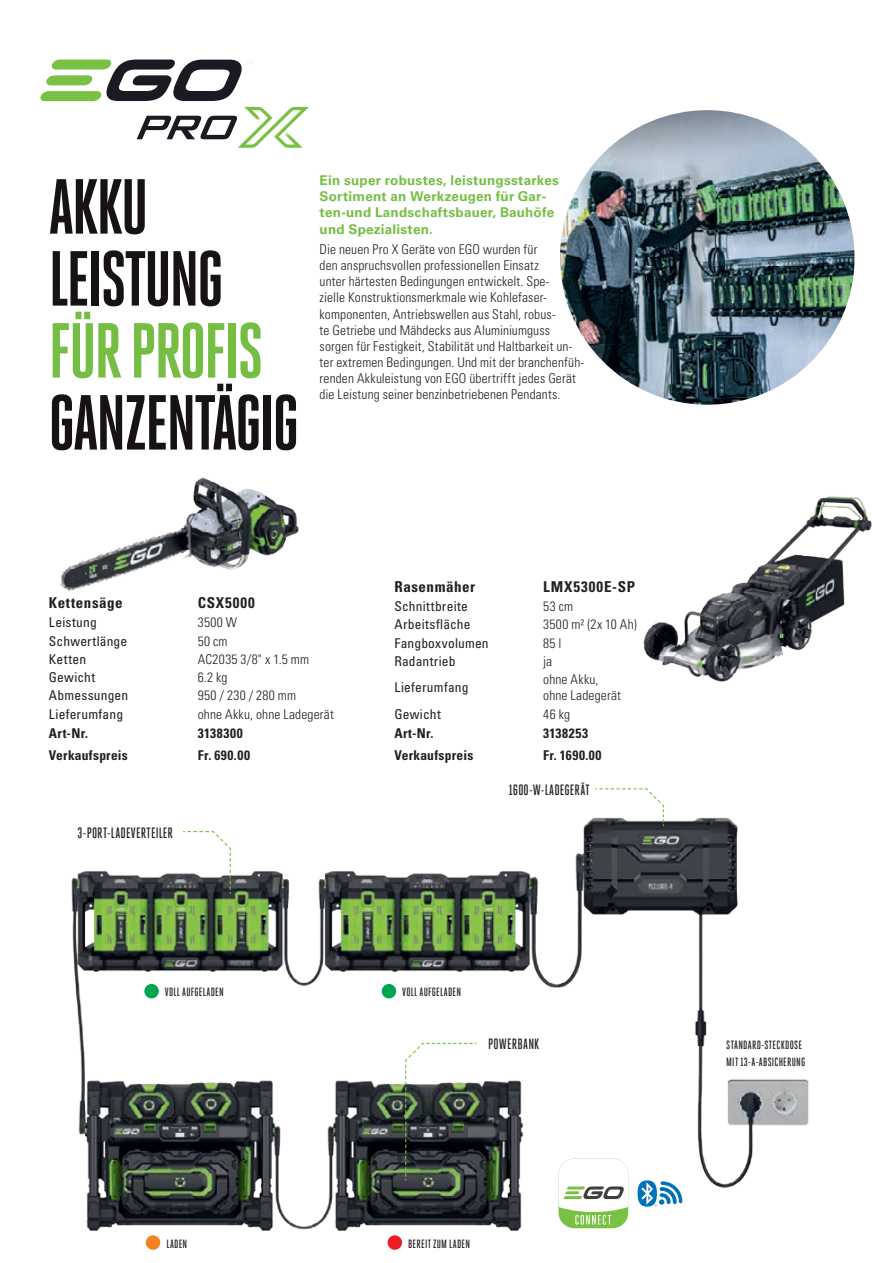
<style>
.page{position:relative;width:893px;height:1263px;background:#fff}
.page>*{position:absolute;margin:0;border:0;box-sizing:border-box;transform-origin:0 0}
.t1{font:700 77.85px/72px "Heroic Condensed";letter-spacing:-.035em;color:#171313}
.t2{font:700 77.85px "Heroic Condensed";letter-spacing:-.035em;color:#75be43}
.t3{font:500 15px "Heroic Condensed";letter-spacing:.015em;color:#231f20}
.t4{font:700 condensed 15px "Univers LT Std";letter-spacing:.04em;color:#231f20}
.t5{font:700 condensed 15px "Univers LT Std";letter-spacing:.06em;color:#231f20}
.t6{font:700 condensed 15px "Univers LT Std";letter-spacing:.065em;color:#231f20}
.t7{font:300 condensed 13.5px/16.2px "Univers LT Std";letter-spacing:.01em;color:#231f20}
.t8{font:condensed 13.5px "Univers LT Pro";letter-spacing:.015em;color:#231f20}
.t9{font:700 13.5px/16.2px "Univers LT Std";letter-spacing:.015em;color:#75be43}
.t10{font:700 condensed 13.5px "Univers LT Std";letter-spacing:.025em;color:#231f20}
.t11{font:700 condensed 13.5px "Univers LT Std";letter-spacing:.045em;color:#231f20}
.t12{font:300 condensed 13.5px "Univers LT Std";letter-spacing:.03em;color:#231f20}
.t13{font:500 12px/17.2px "Heroic Condensed";letter-spacing:.02em;color:#231f20}
</style>
<div class="page">
<svg style="left:40px;top:60px;width:213px;height:41px"></svg>
<svg style="left:137px;top:107px;width:164px;height:41px"></svg>
<img style="left:560px;top:110px;width:294px;height:295px;border-radius:147px">
<img style="left:71px;top:818px;width:738px;height:420px">
<div style="left:144px;top:984px;width:15px;height:14px;background:#00a54f;border-radius:50%"></div>
<div style="left:146px;top:1235px;width:14px;height:15px;background:#f58220;border-radius:50%"></div>
<div style="left:382px;top:984px;width:14px;height:14px;background:#00a54f;border-radius:50%"></div>
<div style="left:388px;top:1235px;width:14px;height:15px;background:#ee1d23;border-radius:50%"></div>
<svg style="left:405px;top:1042px;width:72px;height:140px"></svg>
<svg style="left:182px;top:830px;width:49px;height:65px"></svg>
<svg style="left:594px;top:788px;width:71px;height:39px"></svg>
<div style="left:638px;top:1180px;width:19px;height:26px;background:#0072bc;border-radius:50%"></div>
<svg style="left:641px;top:1181px;width:41px;height:25px"></svg>
<div style="left:559px;top:1158px;width:69px;height:70px;background:#79c144;border-radius:16px"></div>
<svg style="left:559px;top:1158px;width:69px;height:66px"></svg>
<img style="left:60px;top:477px;width:239px;height:114px">
<img style="left:643px;top:496px;width:229px;height:186px">
<h1 class="t1" style="left:48px;top:171px;width:177px">AKKU<br>LEISTUNG</h1>
<h1 class="t2" style="left:48px;top:308px;width:217px">FÜR PROFIS</h1>
<h1 class="t1" style="left:48px;top:387px;width:253px">GANZENTÄGIG</h1>
<p class="t9" style="left:320px;top:172px;width:241px">Ein super robustes, leistungsstarkes<br>Sortiment an Werkzeugen für Gar&shy;ten-und Landschaftsbauer, Bauhöfe und Spezialisten.</p>
<p class="t7" style="left:320px;top:241px;width:266px">Die neuen Pro X Geräte von EGO wurden für<br>den anspruchsvollen professionellen Einsatz<br>unter härtesten Bedingungen entwickelt. Spe-<br>zielle Konstruktionsmerkmale wie Kohlefaser&shy;komponenten, Antriebswellen aus Stahl, robus-<br>te Getriebe und Mähdecks aus Aluminiumguss sorgen für Festigkeit, Stabilität und Haltbarkeit un&shy;ter extremen Bedingungen. Und mit der branchenfüh&shy;renden Akkuleistung von EGO übertrifft jedes Gerät die Leistung seiner benzinbetriebenen Pendants.</p>
<p class="t4" style="left:49px;top:594px;width:75px">Kettensäge</p>
<p class="t6" style="left:198px;top:594px;width:59px">CSX5000</p>
<p class="t8" style="left:49px;top:614px;width:49px">Leistung</p>
<p class="t7" style="left:198px;top:614px;width:41px">3500 W</p>
<p class="t8" style="left:49px;top:632px;width:80px">Schwertlänge</p>
<p class="t7" style="left:198px;top:633px;width:31px">50 cm</p>
<p class="t8" style="left:49px;top:650px;width:39px">Ketten</p>
<p class="t7" style="left:198px;top:651px;width:113px">AC2035 3/8" x 1.5 mm</p>
<p class="t8" style="left:49px;top:669px;width:48px">Gewicht</p>
<p class="t7" style="left:198px;top:669px;width:31px">6.2 kg</p>
<p class="t8" style="left:49px;top:687px;width:81px">Abmessungen</p>
<p class="t7" style="left:198px;top:687px;width:100px">950 / 230 / 280 mm</p>
<p class="t8" style="left:49px;top:705px;width:76px">Lieferumfang</p>
<p class="t7" style="left:198px;top:706px;width:138px">ohne Akku, ohne Ladegerät</p>
<p class="t10" style="left:49px;top:725px;width:41px">Art-Nr.</p>
<p class="t11" style="left:198px;top:725px;width:47px">3138300</p>
<p class="t10" style="left:49px;top:747px;width:80px">Verkaufspreis</p>
<p class="t10" style="left:198px;top:747px;width:54px">Fr. 690.00</p>
<p class="t3" style="left:78px;top:824px;width:97px">3-PORT-LADEVERTEILER</p>
<p class="t13" style="left:165px;top:983px;width:60px">VOLL AUFGELADEN</p>
<p class="t4" style="left:394px;top:577px;width:82px">Rasenmäher</p>
<p class="t5" style="left:543px;top:577px;width:93px">LMX5300E-SP</p>
<p class="t8" style="left:394px;top:598px;width:75px">Schnittbreite</p>
<p class="t7" style="left:543px;top:598px;width:31px">53 cm</p>
<p class="t8" style="left:394px;top:616px;width:78px">Arbeitsfläche</p>
<p class="t12" style="left:543px;top:617px;width:95px">3500 m² (2x 10 Ah)</p>
<p class="t8" style="left:394px;top:634px;width:96px">Fangboxvolumen</p>
<p class="t7" style="left:543px;top:635px;width:20px">85 l</p>
<p class="t8" style="left:394px;top:653px;width:63px">Radantrieb</p>
<p class="t7" style="left:543px;top:653px;width:11px">ja</p>
<p class="t8" style="left:394px;top:679px;width:76px">Lieferumfang</p>
<p class="t7" style="left:543px;top:671px;width:79px">ohne Akku, ohne Ladegerät</p>
<p class="t8" style="left:394px;top:705px;width:48px">Gewicht</p>
<p class="t7" style="left:543px;top:706px;width:28px">46 kg</p>
<p class="t10" style="left:394px;top:725px;width:41px">Art-Nr.</p>
<p class="t11" style="left:543px;top:725px;width:47px">3138253</p>
<p class="t10" style="left:394px;top:747px;width:80px">Verkaufspreis</p>
<p class="t10" style="left:543px;top:747px;width:60px">Fr. 1690.00</p>
<p class="t3" style="left:509px;top:781px;width:82px">1600-W-LADEGERÄT</p>
<p class="t13" style="left:402px;top:983px;width:60px">VOLL AUFGELADEN</p>
<p class="t3" style="left:488px;top:1035px;width:53px">POWERBANK</p>
<p class="t13" style="left:166px;top:1235px;width:23px">LADEN</p>
<p class="t13" style="left:408px;top:1235px;width:63px">BEREIT ZUM LADEN</p>
<p class="t13" style="left:726px;top:1036px;width:80px">STANDARD-STECKDOSE<br>MIT 13-A-ABSICHERUNG</p>
</div>
